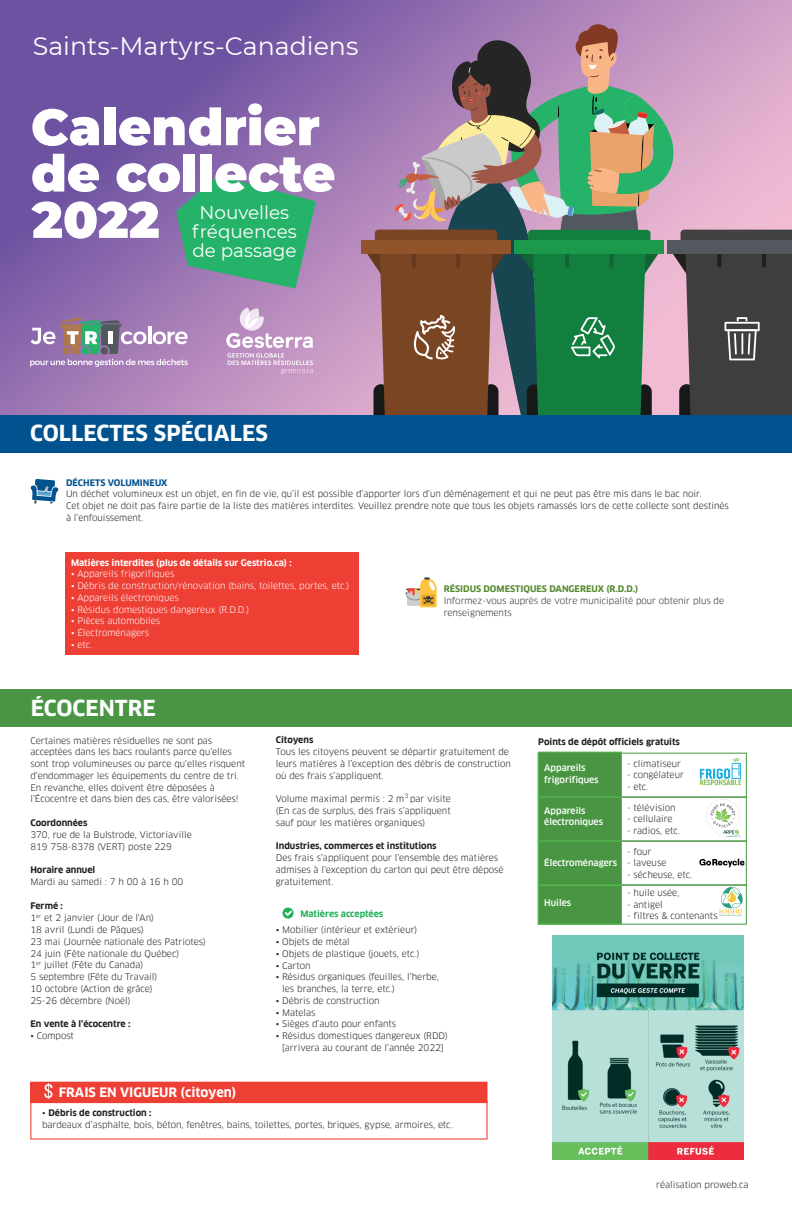
<style>
.page{position:relative;width:792px;height:1224px;background:#fff}
.page>*{position:absolute;margin:0;border:0;box-sizing:border-box;transform-origin:0 0}
.t1{font:900 51px/46.3px "Montserrat";color:#fff}
.t2{font:25.3px "Montserrat";color:#fff}
.t3{font:700 21.6px "Clan";color:#fff}
.t4{font:18.4px/19.1px "Montserrat";color:#fff;text-align:center}
.t5{font:700 12.8px "Clan";color:#fff}
.t6{font:8.8px/11.8px "Clan";color:#231f20}
.t7{font:8.8px "Clan";color:#fff}
.t8{font:700 8.8px "Clan";color:#231f20}
.t9{font:8.8px/11.8px "Clan";color:#292d2f}
.t10{font:500 8.8px/11.8px "Clan";color:#fff}
.t11{font:700 8.8px "Clan";color:#fff}
.t12{font:700 8.8px "Clan";color:#548a2e}
.t13{font:700 8.8px "Clan";color:#01528f}
.t14{font:700 8.8px "Clan";color:#21b159}
.s1{font-weight:700}
</style>
<div class="page">
<svg style="left:0;top:0;width:792px;height:415px;background:#8b69ac"></svg>
<div style="left:361px;top:240px;width:150px;height:14px;background:#90532a"></div>
<svg style="left:365px;top:22px;width:427px;height:393px;background:#847e7c"></svg>
<svg style="left:226px;top:307px;width:87px;height:67px;background:#caa6cc"></svg>
<svg style="left:30px;top:317px;width:158px;height:50px;background:#a38eb0"></svg>
<svg style="left:176px;top:175px;width:140px;height:114px;background:#49a07f"></svg>
<div style="left:0;top:415px;width:792px;height:38px;background:#01528f"></div>
<svg style="left:31px;top:479px;width:27px;height:25px"></svg>
<svg style="left:406px;top:577px;width:31px;height:30px"></svg>
<div style="left:65px;top:552px;width:293px;height:103px;background:#ee3f35"></div>
<div style="left:31px;top:1082px;width:456px;height:21px;background:#ee3f35"></div>
<svg style="left:44px;top:1083px;width:9px;height:16px"></svg>
<svg style="left:283px;top:908px;width:11px;height:11px"></svg>
<svg style="left:285px;top:910px;width:7px;height:6px"></svg>
<div style="left:0;top:690px;width:792px;height:37px;background:#499543"></div>
<img style="left:552px;top:936px;width:191px;height:223px">
<img style="left:699px;top:758px;width:42px;height:28px">
<div style="left:538px;top:752px;width:83px;height:45px;background:#499543"></div>
<div style="left:538px;top:752px;width:84px;height:45px;border:1px solid #55ba4d"></div>
<div style="left:538px;top:797px;width:208px;height:44px;border:1px solid #489543"></div>
<div style="left:538px;top:797px;width:83px;height:44px;background:#499543"></div>
<div style="left:538px;top:797px;width:84px;height:44px;border:1px solid #55ba4d"></div>
<div style="left:538px;top:841px;width:208px;height:44px;border:1px solid #489543"></div>
<div style="left:538px;top:885px;width:208px;height:39px;border:1px solid #489543"></div>
<div style="left:538px;top:841px;width:83px;height:44px;background:#499543"></div>
<div style="left:538px;top:841px;width:84px;height:44px;border:1px solid #55ba4d"></div>
<div style="left:538px;top:885px;width:83px;height:39px;background:#499543"></div>
<div style="left:538px;top:885px;width:84px;height:39px;border:1px solid #55ba4d"></div>
<svg style="left:719px;top:887px;width:24px;height:29px"></svg>
<svg style="left:699px;top:858px;width:46px;height:10px"></svg>
<img style="left:707px;top:799px;width:33px;height:40px">
<h2 class="t2" style="left:33px;top:29px;width:327px">Saints-Martyrs-Canadiens</h2>
<h1 class="t1" style="left:31px;top:101px;width:306px">Calendrier de collecte<br>2022</h1>
<h3 class="t4" style="left:192px;top:202px;width:106px">Nouvelles fréquences de passage</h3>
<h3 class="t3" style="left:30px;top:421px;width:239px">COLLECTES SPÉCIALES</h3>
<p class="t13" style="left:66px;top:477px;width:103px">DÉCHETS VOLUMINEUX</p>
<p class="t6" style="left:66px;top:488px;width:664px">Un déchet volumineux est un objet, en fin de vie, qu’il est possible d’apporter lors d’un déménagement et qui ne peut pas être mis dans le bac noir.<br>Cet objet ne doit pas faire partie de la liste des matières interdites. Veuillez prendre note que tous les objets ramassés lors de cette collecte sont destinés à l’enfouissement.</p>
<p class="t11" style="left:71px;top:558px;width:222px">Matières interdites (plus de détails sur Gestrio.ca) :</p>
<p class="t7" style="left:71px;top:569px;width:105px">• Appareils frigorifiques</p>
<p class="t7" style="left:71px;top:581px;width:280px">• Débris de construction/rénovation (bains, toilettes, portes, etc.)</p>
<p class="t7" style="left:71px;top:593px;width:109px">• Appareils électroniques</p>
<p class="t7" style="left:71px;top:605px;width:180px">• Résidus domestiques dangereux (R.D.D.)</p>
<p class="t7" style="left:71px;top:616px;width:90px">• Pièces automobiles</p>
<p class="t7" style="left:71px;top:628px;width:80px">• Électroménagers</p>
<p class="t7" style="left:71px;top:640px;width:23px">• etc.</p>
<h3 class="t3" style="left:31px;top:696px;width:127px">ÉCOCENTRE</h3>
<p class="t12" style="left:444px;top:584px;width:196px">RÉSIDUS DOMESTIQUES DANGEREUX (R.D.D.)</p>
<p class="t9" style="left:444px;top:595px;width:282px">Informez-vous auprès de votre municipalité pour obtenir plus de renseignements</p>
<p class="t6" style="left:30px;top:735px;width:216px">Certaines matières résiduelles ne sont pas acceptées dans les bacs roulants parce qu’elles sont trop volumineuses ou parce qu’elles risquent d’endommager les équipements du centre de tri.<br>En revanche, elles doivent être déposées à l’Écocentre et dans bien des cas, être valorisées!</p>
<p class="t8" style="left:30px;top:818px;width:59px">Coordonnées</p>
<p class="t6" style="left:30px;top:829px;width:163px">370, rue de la Bulstrode, Victoriaville<br>819 758-8378 (VERT) poste 229</p>
<p class="t8" style="left:30px;top:865px;width:66px">Horaire annuel</p>
<p class="t6" style="left:30px;top:876px;width:154px">Mardi au samedi : 7 h 00 à 16 h 00</p>
<p class="t6" style="left:30px;top:900px;width:177px"><span class="s1">Fermé :<br></span>1<sup>er</sup> et 2 janvier (Jour de l'An)<br>18 avril (Lundi de Pâques)<br>23 mai (Journée nationale des Patriotes)<br>24 juin (Fête nationale du Québec)<br>1<sup>er</sup> juillet (Fête du Canada)<br>5 septembre (Fête du Travail)<br>10 octobre (Action de grâce)<br>25-26 décembre (Noël)</p>
<p class="t8" style="left:30px;top:1019px;width:102px">En vente à l’écocentre :</p>
<p class="t6" style="left:30px;top:1030px;width:45px">• Compost</p>
<h3 class="t5" style="left:59px;top:1086px;width:179px">FRAIS EN VIGUEUR (citoyen)</h3>
<p class="t8" style="left:276px;top:735px;width:39px">Citoyens</p>
<p class="t6" style="left:276px;top:746px;width:237px">Tous les citoyens peuvent se départir gratuitement de leurs matières à l’exception des débris de construction où des frais s’appliquent.</p>
<p class="t6" style="left:276px;top:793px;width:177px;text-align:justify">Volume maximal permis : 2 m<sup>3</sup> par visite (En cas de surplus, des frais s’appliquent sauf pour les matières organiques)</p>
<p class="t8" style="left:276px;top:841px;width:162px">Industries, commerces et institutions</p>
<p class="t6" style="left:276px;top:852px;width:229px">Des frais s’appliquent pour l’ensemble des matières admises à l’exception du carton qui peut être déposé gratuitement.</p>
<p class="t14" style="left:300px;top:909px;width:85px">Matières acceptées</p>
<p class="t6" style="left:276px;top:924px;width:143px">• Mobilier (intérieur et extérieur)</p>
<p class="t6" style="left:276px;top:936px;width:76px">• Objets de métal</p>
<p class="t6" style="left:276px;top:948px;width:145px">• Objets de plastique (jouets, etc.)</p>
<p class="t6" style="left:276px;top:960px;width:36px">• Carton</p>
<p class="t6" style="left:282px;top:971px;width:158px;text-indent:-6px">• Résidus organiques (feuilles, l’herbe, les branches, la terre, etc.)</p>
<p class="t6" style="left:276px;top:995px;width:105px">• Débris de construction</p>
<p class="t6" style="left:276px;top:1007px;width:41px">• Matelas</p>
<p class="t6" style="left:276px;top:1018px;width:122px">• Sièges d’auto pour enfants</p>
<p class="t6" style="left:276px;top:1030px;width:174px;text-align:center">• Résidus domestiques dangereux (RDD) [arrivera au courant de l’année 2022]</p>
<p class="t6" style="left:42px;top:1107px;width:412px">• <span class="s1">Débris de construction :<br></span>bardeaux d’asphalte, bois, béton, fenêtres, bains, toilettes, portes, briques, gypse, armoires, etc.</p>
<p class="t8" style="left:538px;top:737px;width:143px">Points de dépôt officiels gratuits</p>
<p class="t10" style="left:544px;top:762px;width:56px">Appareils frigorifiques</p>
<p class="t10" style="left:544px;top:805px;width:60px">Appareils électroniques</p>
<p class="t10" style="left:544px;top:857px;width:74px">Électroménagers</p>
<p class="t10" style="left:544px;top:897px;width:28px">Huiles</p>
<p class="t6" style="left:627px;top:758px;width:56px">- climatiseur</p>
<p class="t6" style="left:627px;top:769px;width:58px">- congélateur</p>
<p class="t6" style="left:627px;top:781px;width:23px">- etc.</p>
<p class="t6" style="left:627px;top:802px;width:50px">- télévision</p>
<p class="t6" style="left:627px;top:813px;width:47px">- cellulaire</p>
<p class="t6" style="left:627px;top:825px;width:54px">- radios, etc.</p>
<p class="t6" style="left:627px;top:846px;width:26px">- four</p>
<p class="t6" style="left:627px;top:857px;width:41px">- laveuse</p>
<p class="t6" style="left:627px;top:869px;width:67px">- sécheuse, etc.</p>
<p class="t6" style="left:627px;top:887px;width:54px">- huile usée,</p>
<p class="t6" style="left:627px;top:899px;width:37px">- antigel</p>
<p class="t6" style="left:627px;top:910px;width:92px">- filtres &amp; contenants</p>
<p class="t6" style="left:656px;top:1179px;width:94px">réalisation proweb.ca</p>
</div>
